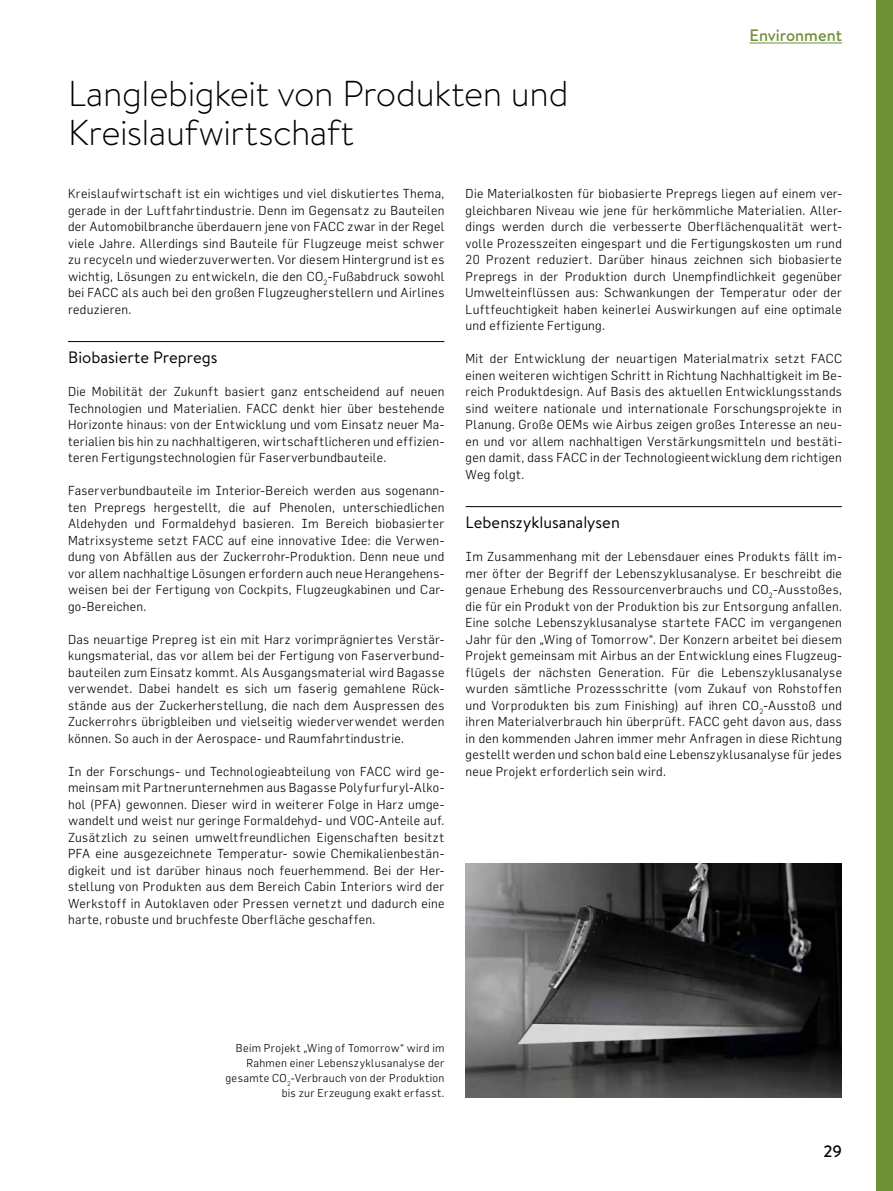
<style>
.page{position:relative;width:893px;height:1191px;background:#fff}
.page>*{position:absolute;margin:0;border:0;box-sizing:border-box;transform-origin:0 0}
.t1{font:300 36px/39px "Brandon Text";letter-spacing:-.01em;color:#000}
.t2{font:16.5px "Brandon Text";color:#000}
.t3{font:500 16.5px "Brandon Text";color:#6e9037}
.t4{font:500 16.5px "Brandon Text";color:#000}
.t5{font:300 12.75px/16.5px "Flama";letter-spacing:.025em;color:#000;text-align:justify}
.t6{font:300 11.25px/15px "Flama";letter-spacing:.03em;color:#000;text-align:right}
</style>
<div class="page">
<hr style="left:68px;top:341px;width:376px;height:1px;background:#000">
<hr style="left:466px;top:506px;width:376px;height:1px;background:#000">
<img style="left:466px;top:863px;width:376px;height:234px">
<hr style="left:750px;top:43px;width:92px;height:1px;background:#6e9037">
<div style="left:876px;top:0;width:17px;height:1191px;background:#6e9037"></div>
<h1 class="t1" style="left:68px;top:73px;width:502px">Langlebigkeit von Produkten und<br>Kreislaufwirtschaft</h1>
<p class="t3" style="left:750px;top:24px;width:94px">Environment</p>
<p class="t5" style="left:68px;top:185px;width:378px">Kreislaufwirtschaft ist ein wichtiges und viel diskutiertes Thema, gerade in der Luftfahrtindustrie. Denn im Gegensatz zu Bauteilen der Automobilbranche überdauern jene von FACC zwar in der Regel viele Jahre. Allerdings sind Bauteile für Flugzeuge meist schwer zu recyceln und wiederzuverwerten. Vor diesem Hintergrund ist es wichtig, Lösungen zu entwickeln, die den CO<sub>2</sub>-Fußabdruck sowohl bei FACC als auch bei den großen Flugzeugherstellern und Airlines reduzieren.</p>
<p class="t2" style="left:68px;top:346px;width:151px">Biobasierte Prepregs</p>
<p class="t5" style="left:68px;top:383px;width:378px">Die Mobilität der Zukunft basiert ganz entscheidend auf neuen Technologien und Materialien. FACC denkt hier über bestehende Horizonte hinaus: von der Entwicklung und vom Einsatz neuer Ma&shy;terialien bis hin zu nachhaltigeren, wirtschaftlicheren und effizien&shy;teren Fertigungstechnologien für Faserverbundbauteile.</p>
<p class="t5" style="left:68px;top:482px;width:378px">Faserverbundbauteile im Interior-Bereich werden aus sogenann&shy;ten Prepregs hergestellt, die auf Phenolen, unterschiedlichen Aldehyden und Formaldehyd basieren. Im Bereich biobasierter Matrixsysteme setzt FACC auf eine innovative Idee: die Verwen&shy;dung von Abfällen aus der Zuckerrohr-Produktion. Denn neue und vor allem nachhaltige Lösungen erfordern auch neue Herangehens&shy;weisen bei der Fertigung von Cockpits, Flugzeugkabinen und Car&shy;go-Bereichen.</p>
<p class="t5" style="left:68px;top:630px;width:378px">Das neuartige Prepreg ist ein mit Harz vorimprägniertes Verstär&shy;kungsmaterial, das vor allem bei der Fertigung von Faserverbund&shy;bauteilen zum Einsatz kommt. Als Ausgangsmaterial wird Bagasse verwendet. Dabei handelt es sich um faserig gemahlene Rück&shy;stände aus der Zuckerherstellung, die nach dem Auspressen des Zuckerrohrs übrigbleiben und vielseitig wiederverwendet werden können. So auch in der Aerospace- und Raumfahrtindustrie.</p>
<p class="t5" style="left:68px;top:762px;width:378px">In der Forschungs- und Technologieabteilung von FACC wird ge&shy;meinsam mit Partnerunternehmen aus Bagasse Polyfurfuryl-Alko&shy;hol (PFA) gewonnen. Dieser wird in weiterer Folge in Harz umge&shy;wandelt und weist nur geringe Formaldehyd- und VOC-Anteile auf.<br>Zusätzlich zu seinen umweltfreundlichen Eigenschaften besitzt PFA eine ausgezeichnete Temperatur- sowie Chemikalienbestän&shy;digkeit und ist darüber hinaus noch feuerhemmend. Bei der Her&shy;stellung von Produkten aus dem Bereich Cabin Interiors wird der Werkstoff in Autoklaven oder Pressen vernetzt und dadurch eine harte, robuste und bruchfeste Oberfläche geschaffen.</p>
<p class="t5" style="left:466px;top:185px;width:378px">Die Materialkosten für biobasierte Prepregs liegen auf einem ver&shy;gleichbaren Niveau wie jene für herkömmliche Materialien. Aller&shy;dings werden durch die verbesserte Oberflächenqualität wert&shy;volle Prozesszeiten eingespart und die Fertigungskosten um rund 20 Prozent reduziert. Darüber hinaus zeichnen sich biobasierte Prepregs in der Produktion durch Unempfindlichkeit gegenüber Umwelteinflüssen aus: Schwankungen der Temperatur oder der Luftfeuchtigkeit haben keinerlei Auswirkungen auf eine optimale und effiziente Fertigung.</p>
<p class="t5" style="left:466px;top:350px;width:378px">Mit der Entwicklung der neuartigen Materialmatrix setzt FACC einen weiteren wichtigen Schritt in Richtung Nachhaltigkeit im Be&shy;reich Produktdesign. Auf Basis des aktuellen Entwicklungsstands sind weitere nationale und internationale Forschungsprojekte in Planung. Große OEMs wie Airbus zeigen großes Interesse an neu&shy;en und vor allem nachhaltigen Verstärkungsmitteln und bestäti&shy;gen damit, dass FACC in der Technologieentwicklung dem richtigen Weg folgt.</p>
<p class="t2" style="left:466px;top:511px;width:156px">Lebenszyklusanalysen</p>
<p class="t5" style="left:466px;top:548px;width:378px">Im Zusammenhang mit der Lebensdauer eines Produkts fällt im&shy;mer öfter der Begriff der Lebenszyklusanalyse. Er beschreibt die genaue Erhebung des Ressourcenverbrauchs und CO<sub>2</sub>-Ausstoßes, die für ein Produkt von der Produktion bis zur Entsorgung anfallen.<br>Eine solche Lebenszyklusanalyse startete FACC im vergangenen Jahr für den „Wing of Tomorrow“. Der Konzern arbeitet bei diesem Projekt gemeinsam mit Airbus an der Entwicklung eines Flugzeug&shy;flügels der nächsten Generation. Für die Lebenszyklusanalyse wurden sämtliche Prozessschritte (vom Zukauf von Rohstoffen und Vorprodukten bis zum Finishing) auf ihren CO<sub>2</sub>-Ausstoß und ihren Materialverbrauch hin überprüft. FACC geht davon aus, dass in den kommenden Jahren immer mehr Anfragen in diese Richtung gestellt werden und schon bald eine Lebenszyklusanalyse für jedes neue Projekt erforderlich sein wird.</p>
<p class="t6" style="left:226px;top:1040px;width:220px">Beim Projekt „Wing of Tomorrow“ wird im Rahmen einer Lebenszyklusanalyse der gesamte CO<sub>2</sub>-Verbrauch von der Produktion bis zur Erzeugung exakt erfasst.</p>
<p class="t4" style="left:823px;top:1139px;width:20px">29</p>
</div>
